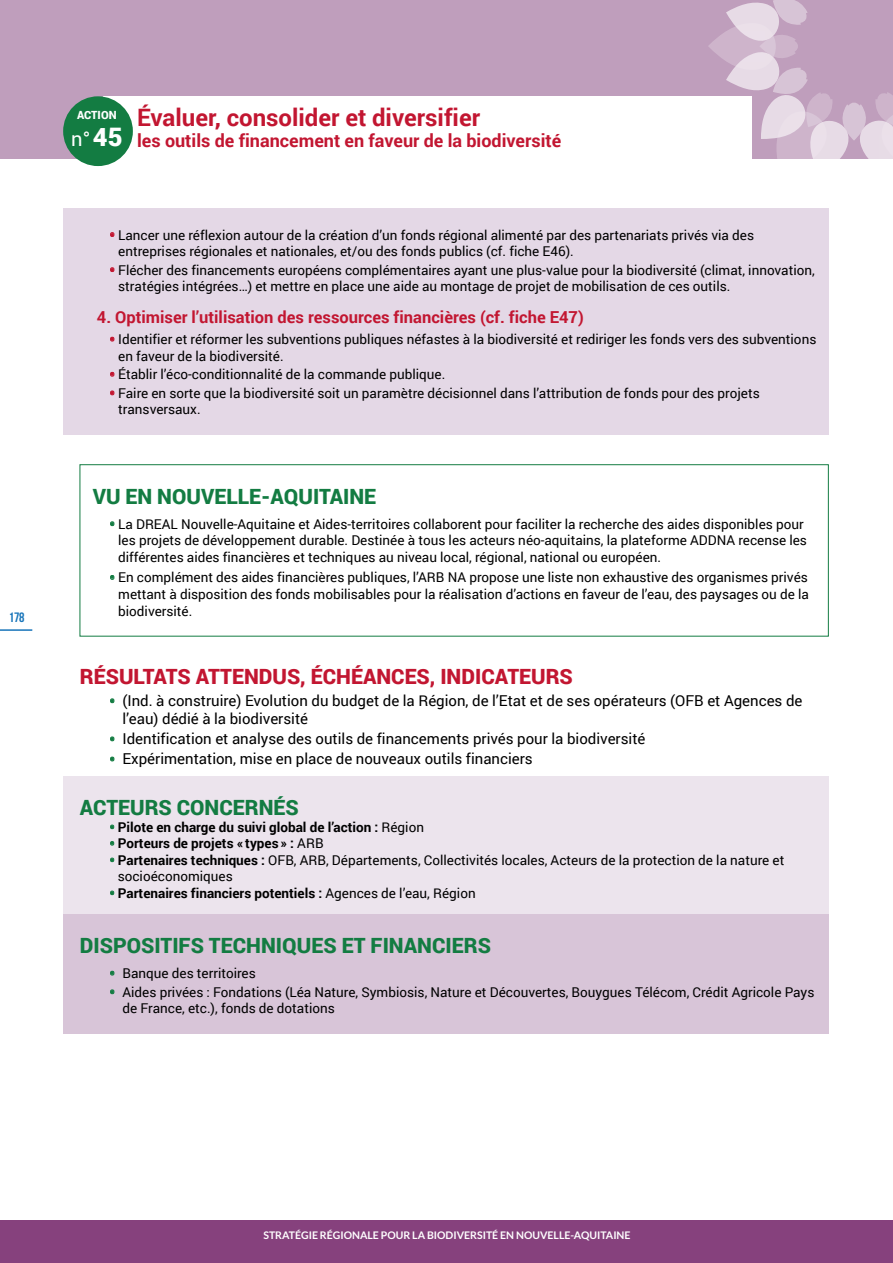
<style>
.page{position:relative;width:893px;height:1263px;background:#fff}
.page>*{position:absolute;margin:0;border:0;box-sizing:border-box;transform-origin:0 0}
.Titre_bis{font:700 24px "Roboto";color:#c21631}
._05_Résultats_attend{font:900 21px "Roboto";color:#c21631}
._07_Dispositifs_tech{font:900 21px "Roboto";color:#137c42}
._04_VUE_en_NA_paragr{font:900 21px "Roboto";color:#137c42}
._06_Acteurs_concerné{font:900 21px "Roboto";color:#137c42}
.Bulle_ACTION_bis{font:20.25px "Roboto";color:#fff}
.Titre_peit_bis{font:700 18px "Roboto";color:#c21631}
._03_CONTENUS_paragra{font:700 16.5px "Roboto";color:#c21631}
.t1{font:15px/18px "Roboto";color:#000}
._06_Acteurs_concerné-2{font:13.5px/16.5px "Roboto";color:#000}
._06_Acteurs_concerné-3{font:700 13.5px "Roboto";color:#000}
.t2{font:700 13.5px "Bebas Neue";color:#1875ba}
.Bulle_ACTION_bis-2{font:900 11.25px "Roboto";color:#fff}
.t3{font:700 10.5px "Lato";color:#fff}
.s1{font-weight:900;font-size:25.5px}
.s2{font-weight:900;color:#c21631}
.s3{font-weight:900;color:#137c42}
.s4{font-weight:900;font-size:13.5px;color:#137c42}
.s5{color:#137c42}
.s6{font-weight:400}
.s7{font-weight:700;color:#137c42}
.s8{font-weight:700}
</style>
<div class="page">
<div style="left:0;top:1220px;width:893px;height:43px;background:#86417d"></div>
<div style="left:0;top:0;width:893px;height:159px;background:#bf9ebc"></div>
<div style="left:63px;top:208px;width:765px;height:69px;background:#e4d8e6"></div>
<div style="left:63px;top:243px;width:765px;height:69px;background:#e4d8e6"></div>
<div style="left:63px;top:306px;width:765px;height:39px;background:#e4d8e6"></div>
<div style="left:63px;top:313px;width:765px;height:68px;background:#e4d8e6"></div>
<div style="left:63px;top:367px;width:765px;height:68px;background:#e4d8e6"></div>
<div style="left:80px;top:464px;width:749px;height:172px;border:1px solid #137c42"></div>
<div style="left:63px;top:776px;width:765px;height:62px;background:#ece4ed"></div>
<div style="left:63px;top:834px;width:765px;height:68px;background:#ece4ed"></div>
<div style="left:63px;top:867px;width:765px;height:51px;background:#ece4ed"></div>
<div style="left:63px;top:914px;width:765px;height:62px;background:#d8c5d8"></div>
<div style="left:63px;top:966px;width:765px;height:68px;background:#d8c5d8"></div>
<svg style="left:708px;top:0;width:185px;height:159px"></svg>
<hr style="left:0;top:629px;width:32px;height:2px;background:#1875ba">
<div style="left:103px;top:96px;width:649px;height:81px;background:#fff"></div>
<div style="left:63px;top:96px;width:70px;height:70px;background:#137c42;border-radius:50%"></div>
<p class="t2" style="left:9px;top:610px;width:17px">178</p>
<p class="Bulle_ACTION_bis-2" style="left:77px;top:108px;width:41px">ACTION</p>
<p class="Bulle_ACTION_bis" style="left:71px;top:124px;width:53px">n°<span class="s1">45</span></p>
<p class="Titre_bis" style="left:137px;top:100px;width:344px">Évaluer, consolider et diversifier</p>
<p class="Titre_peit_bis" style="left:137px;top:128px;width:426px">les outils de financement en faveur de la biodiversité</p>
<p class="_06_Acteurs_concerné-2" style="left:118px;top:226px;width:637px;text-indent:-9px"><span class="s2">•</span> Lancer une réflexion autour de la création d’un fonds régional alimenté par des partenariats privés via des entreprises régionales et nationales, et/ou des fonds publics (cf. fiche E46).</p>
<p class="_06_Acteurs_concerné-2" style="left:118px;top:261px;width:698px;text-indent:-9px"><span class="s2">•</span> Flécher des financements européens complémentaires ayant une plus-value pour la biodiversité (climat, innovation, stratégies intégrées…) et mettre en place une aide au montage de projet de mobilisation de ces outils.</p>
<p class="_03_CONTENUS_paragra" style="left:97px;top:306px;width:488px">4. Optimiser l’utilisation des ressources financières (cf. fiche E47)</p>
<p class="_06_Acteurs_concerné-2" style="left:118px;top:331px;width:700px;text-indent:-9px"><span class="s2">•</span> Identifier et réformer les subventions publiques néfastes à la biodiversité et rediriger les fonds vers des subventions en faveur de la biodiversité.</p>
<p class="_06_Acteurs_concerné-2" style="left:110px;top:366px;width:337px"><span class="s2">•</span> Établir l’éco-conditionnalité de la commande publique.</p>
<p class="_06_Acteurs_concerné-2" style="left:118px;top:384px;width:643px;text-indent:-9px"><span class="s2">•</span> Faire en sorte que la biodiversité soit un paramètre décisionnel dans l’attribution de fonds pour des projets transversaux.</p>
<p class="_04_VUE_en_NA_paragr" style="left:93px;top:481px;width:285px">VU EN NOUVELLE-AQUITAINE</p>
<p class="_06_Acteurs_concerné-2" style="left:118px;top:515px;width:690px;text-indent:-9px"><span class="s3">•</span> La DREAL Nouvelle-Aquitaine et Aides-territoires collaborent pour faciliter la recherche des aides disponibles pour les projets de développement durable. Destinée à tous les acteurs néo-aquitains, la plateforme ADDNA recense les différentes aides financières et techniques au niveau local, régional, national ou européen.</p>
<p class="_06_Acteurs_concerné-2" style="left:118px;top:569px;width:692px;text-align:justify;text-indent:-9px"><span class="s3">•</span> En complément des aides financières publiques, l’ARB NA propose une liste non exhaustive des organismes privés mettant à disposition des fonds mobilisables pour la réalisation d’actions en faveur de l’eau, des paysages ou de la biodiversité.</p>
<p class="_05_Résultats_attend" style="left:80px;top:661px;width:494px">RÉSULTATS ATTENDUS, ÉCHÉANCES, INDICATEURS</p>
<p class="t1" style="left:122px;top:691px;width:681px;text-indent:-13px"><span class="s4">•</span> (Ind. à construire) Evolution du budget de la Région, de l’Etat et de ses opérateurs (OFB et Agences de l’eau) dédié à la biodiversité</p>
<p class="t1" style="left:110px;top:729px;width:537px"><span class="s4">•</span> Identification et analyse des outils de financements privés pour la biodiversité</p>
<p class="t1" style="left:110px;top:749px;width:425px"><span class="s4">•</span> Expérimentation, mise en place de nouveaux outils financiers</p>
<p class="_06_Acteurs_concerné" style="left:80px;top:793px;width:220px">ACTEURS CONCERNÉS</p>
<p class="_06_Acteurs_concerné-3" style="left:110px;top:817px;width:316px"><span class="s5">•</span> Pilote en charge du suivi global de l’action : <span class="s6">Région</span></p>
<p class="_06_Acteurs_concerné-3" style="left:110px;top:834px;width:215px"><span class="s5">•</span> Porteurs de projets « types» : <span class="s6">ARB</span></p>
<p class="_06_Acteurs_concerné-2" style="left:118px;top:851px;width:668px;text-indent:-8px"><span class="s7">•</span> <span class="s8">Partenaires techniques :</span> OFB, ARB, Départements, Collectivités locales, Acteurs de la protection de la nature et socioéconomiques</p>
<p class="_06_Acteurs_concerné-3" style="left:110px;top:883px;width:367px"><span class="s5">•</span> Partenaires financiers potentiels : <span class="s6">Agences de l’eau, Région</span></p>
<p class="_07_Dispositifs_tech" style="left:80px;top:931px;width:412px">DISPOSITIFS TECHNIQUES ET FINANCIERS</p>
<p class="_06_Acteurs_concerné-2" style="left:110px;top:965px;width:148px"><span class="s3">•</span> Banque des territoires</p>
<p class="_06_Acteurs_concerné-2" style="left:122px;top:983px;width:693px;text-indent:-13px"><span class="s3">•</span> Aides privées : Fondations (Léa Nature, Symbiosis, Nature et Découvertes, Bouygues Télécom, Crédit Agricole Pays de France, etc.), fonds de dotations</p>
<p class="t3" style="left:263px;top:1229px;width:369px">STRATÉGIE RÉGIONALE POUR LA BIODIVERSITÉ EN NOUVELLE-AQUITAINE</p>
</div>
